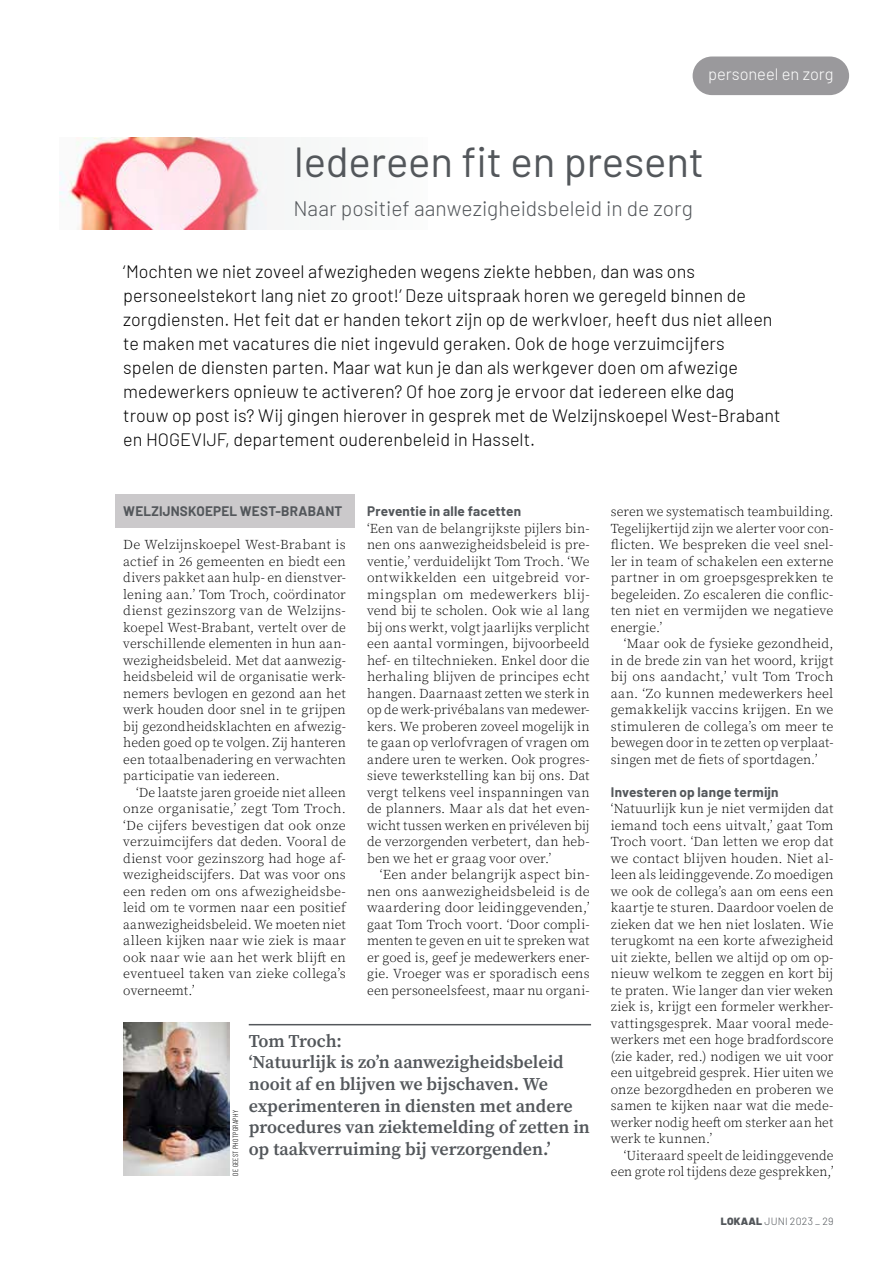
<style>
.page{position:relative;width:893px;height:1263px;background:#fff}
.page>*{position:absolute;margin:0;border:0;box-sizing:border-box;transform-origin:0 0}
.t1{font:42px "Barlow";letter-spacing:-.005em;color:#53575b}
.t2{font:300 21px "Barlow";color:#53575b}
.t3{font:300 18px/24px "Barlow";color:#000}
.t4{font:600 18px/21.6px "Source Serif Pro";color:#53575b}
.t5{font:300 16.5px "Barlow";color:#fff}
.t6{font:300 13.5px/16.5px "Source Serif Pro";letter-spacing:.005em;color:#000;text-align:justify}
.t7{font:700 13.5px "Barlow";letter-spacing:.015em;color:#53575b}
.t8{font:300 10.5px "Barlow";letter-spacing:.02em;color:#53575b}
.t9{font:300 7.5px "Barlow Condensed";letter-spacing:.03em;color:#000}
.s1{font-weight:900}
</style>
<div class="page">
<div style="left:115px;top:494px;width:239px;height:33px;background:#cbc9cb"></div>
<div style="left:693px;top:57px;width:156px;height:38px;background:#9a999c;border-radius:19px"></div>
<hr style="left:249px;top:1024px;width:342px;height:1px;background:#53575b">
<img style="left:123px;top:1023px;width:107px;height:153px">
<img style="left:60px;top:137px;width:208px;height:92px">
<p class="t5" style="left:708px;top:62px;width:127px">personeel en zorg</p>
<h1 class="t1" style="left:293px;top:131px;width:412px">Iedereen fit en present</h1>
<h2 class="t2" style="left:293px;top:193px;width:401px">Naar positief aanwezigheidsbeleid in de zorg</h2>
<p class="t3" style="left:123px;top:259px;width:659px">‘Mochten we niet zoveel afwezigheden wegens ziekte hebben, dan was ons personeelstekort lang niet zo groot!’ Deze uitspraak horen we geregeld binnen de zorgdiensten. Het feit dat er handen tekort zijn op de werkvloer, heeft dus niet alleen te maken met vacatures die niet ingevuld geraken. Ook de hoge verzuimcijfers spelen de diensten parten. Maar wat kun je dan als werkgever doen om afwezige medewerkers opnieuw te activeren? Of hoe zorg je ervoor dat iedereen elke dag trouw op post is? Wij gingen hierover in gesprek met de Welzijnskoepel West-Brabant en HOGEVIJF, departement ouderenbeleid in Hasselt.</p>
<p class="t7" style="left:123px;top:501px;width:221px">WELZIJNSKOEPEL WEST-BRABANT</p>
<p class="t6" style="left:123px;top:536px;width:224px">De Welzijnskoepel West-Brabant is actief in 26 gemeenten en biedt een divers pakket aan hulp- en dienstver&shy;lening aan.’ Tom Troch, coördinator dienst gezinszorg van de Welzijns&shy;koepel West-Brabant, vertelt over de verschillende elementen in hun aan&shy;wezigheidsbeleid. Met dat aanwezig&shy;heidsbeleid wil de organisatie werk&shy;nemers bevlogen en gezond aan het werk houden door snel in te grijpen bij gezondheidsklachten en afwezig&shy;heden goed op te volgen. Zij hanteren een totaalbenadering en verwachten participatie van iedereen.</p>
<p class="t6" style="left:123px;top:784px;width:224px;text-indent:13px">‘De laatste jaren groeide niet alleen onze organisatie,’ zegt Tom Troch. ‘De cijfers bevestigen dat ook onze verzuimcijfers dat deden. Vooral de dienst voor gezinszorg had hoge af&shy;wezigheidscijfers. Dat was voor ons een reden om ons afwezigheidsbe&shy;leid om te vormen naar een positief aanwezigheidsbeleid. We moeten niet alleen kijken naar wie ziek is maar ook naar wie aan het werk blijft en eventueel taken van zieke collega’s overneemt.’</p>
<p class="t7" style="left:367px;top:501px;width:155px">Preventie in alle facetten</p>
<p class="t6" style="left:367px;top:520px;width:224px">‘Een van de belangrijkste pijlers bin&shy;nen ons aanwezigheidsbeleid is pre&shy;ventie,’ verduidelijkt Tom Troch. ‘We ontwikkelden een uitgebreid vor&shy;mingsplan om medewerkers blij&shy;vend bij te scholen. Ook wie al lang bij ons werkt, volgt jaarlijks verplicht een aantal vormingen, bijvoorbeeld hef- en tiltechnieken. Enkel door die herhaling blijven de principes echt hangen. Daarnaast zetten we sterk in op de werk-privébalans van medewer&shy;kers. We proberen zoveel mogelijk in te gaan op verlofvragen of vragen om andere uren te werken. Ook progres&shy;sieve tewerkstelling kan bij ons. Dat vergt telkens veel inspanningen van de planners. Maar als dat het even&shy;wicht tussen werken en privéleven bij de verzorgenden verbetert, dan heb&shy;ben we het er graag voor over.’</p>
<p class="t6" style="left:367px;top:866px;width:224px;text-indent:13px">‘Een ander belangrijk aspect bin&shy;nen ons aanwezigheidsbeleid is de waardering door leidinggevenden,’ gaat Tom Troch voort. ‘Door compli&shy;menten te geven en uit te spreken wat er goed is, geef je medewerkers ener&shy;gie. Vroeger was er sporadisch eens een personeelsfeest, maar nu organi-</p>
<p class="t9" style="left:231px;top:1176px;width:67px;rotate:-90deg">DE GEEST PHOTPGRAPHY</p>
<h3 class="t4" style="left:249px;top:1030px;width:343px">Tom Troch:<br>‘Natuurlijk is zo’n aanwezigheidsbeleid nooit af en blijven we bijschaven. We experimenteren in diensten met andere procedures van ziektemelding of zetten in op taakverruiming bij verzorgenden.’</h3>
<p class="t6" style="left:611px;top:503px;width:224px">seren we systematisch teambuilding.<br>Tegelijkertijd zijn we alerter voor con&shy;flicten. We bespreken die veel snel&shy;ler in team of schakelen een externe partner in om groepsgesprekken te begeleiden. Zo escaleren die conflic&shy;ten niet en vermijden we negatieve energie.’</p>
<p class="t6" style="left:611px;top:635px;width:224px;text-indent:13px">‘Maar ook de fysieke gezondheid, in de brede zin van het woord, krijgt bij ons aandacht,’ vult Tom Troch aan. ‘Zo kunnen medewerkers heel gemakkelijk vaccins krijgen. En we stimuleren de collega’s om meer te bewegen door in te zetten op verplaat&shy;singen met de fiets of sportdagen.’</p>
<p class="t7" style="left:611px;top:782px;width:169px">Investeren op lange termijn</p>
<p class="t6" style="left:611px;top:800px;width:224px">‘Natuurlijk kun je niet vermijden dat iemand toch eens uitvalt,’ gaat Tom Troch voort. ‘Dan letten we erop dat we contact blijven houden. Niet al&shy;leen als leidinggevende. Zo moedigen we ook de collega’s aan om eens een kaartje te sturen. Daardoor voelen de zieken dat we hen niet loslaten. Wie terugkomt na een korte afwezigheid uit ziekte, bellen we altijd op om op&shy;nieuw welkom te zeggen en kort bij te praten. Wie langer dan vier weken ziek is, krijgt een formeler werkher&shy;vattingsgesprek. Maar vooral mede&shy;werkers met een hoge bradfordscore (zie kader, red.) nodigen we uit voor een uitgebreid gesprek. Hier uiten we onze bezorgdheden en proberen we samen te kijken naar wat die mede&shy;werker nodig heeft om sterker aan het werk te kunnen.’</p>
<p class="t6" style="left:611px;top:1147px;width:224px;text-align:right">‘Uiteraard speelt de leidinggevende een grote rol tijdens deze gesprekken,’</p>
<p class="t8" style="left:721px;top:1213px;width:114px"><span class="s1">LOKAAL</span> JUNI 2023 _ 29</p>
</div>
